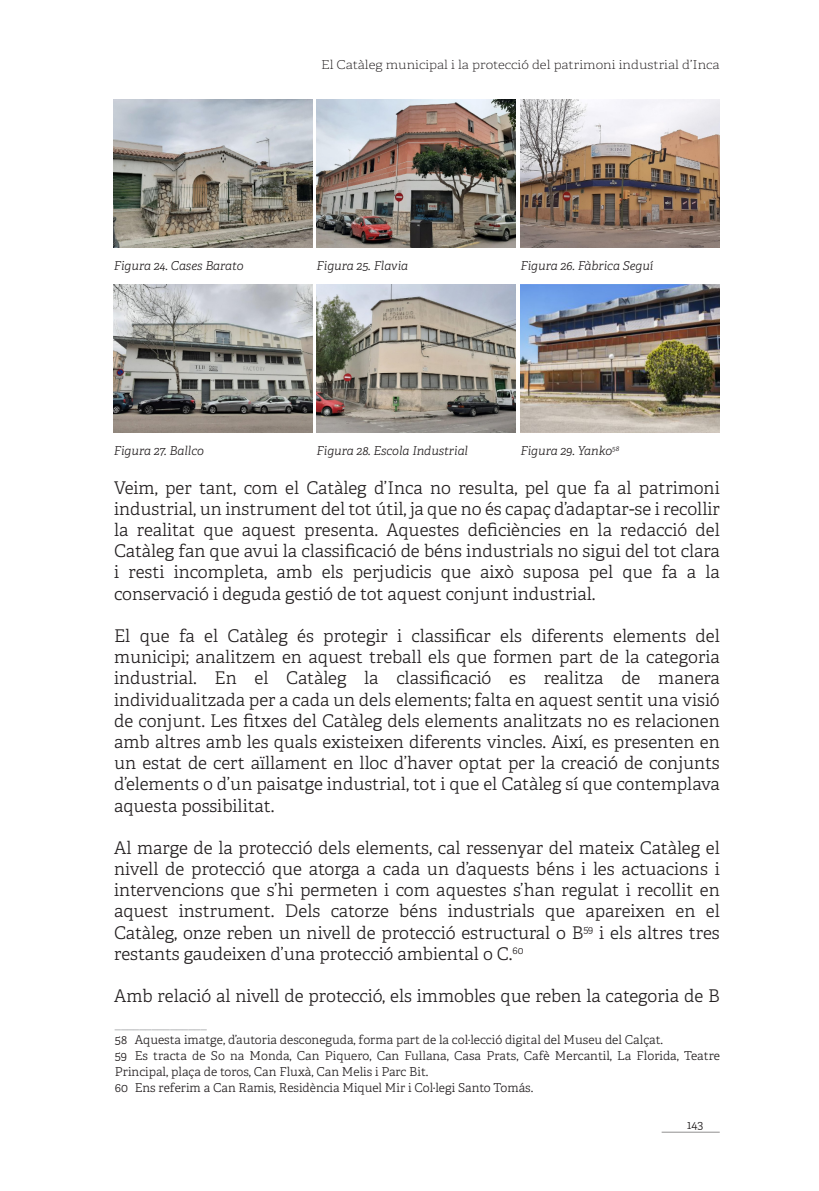
<style>
.page{position:relative;width:819px;height:1191px;background:#fff}
.page>*{position:absolute;margin:0;border:0;box-sizing:border-box;transform-origin:0 0}
.t1{font:300 17.5px/21.2px "Adelle";color:#231f20;text-align:justify}
.t2{font:300 12.25px/15.9px "Adelle";color:#231f20}
.t3{font:italic 300 12.25px "Adelle";color:#231f20}
.t4{font:100 12.25px "Adelle";color:#231f20;scale:1.1 1}
.s1{color:#939598}
</style>
<div class="page">
<hr style="left:661px;top:1131px;width:58px;height:1px;background:#918f8f">
<img style="left:114px;top:100px;width:198px;height:148px">
<img style="left:114px;top:284px;width:198px;height:149px">
<img style="left:316px;top:100px;width:199px;height:148px">
<img style="left:316px;top:284px;width:199px;height:149px">
<img style="left:520px;top:100px;width:199px;height:148px">
<img style="left:520px;top:284px;width:199px;height:149px">
<p class="t4" style="left:321px;top:59px;width:364px">El Catàleg municipal i la protecció del patrimoni industrial d’Inca</p>
<p class="t3" style="left:114px;top:261px;width:131px">Figura 24. Cases Barato</p>
<p class="t3" style="left:114px;top:445px;width:91px">Figura 27. Ballco</p>
<p class="t3" style="left:316px;top:261px;width:93px">Figura 25. Flavia</p>
<p class="t3" style="left:520px;top:261px;width:134px">Figura 26. Fàbrica Seguí</p>
<p class="t3" style="left:316px;top:445px;width:153px">Figura 28. Escola Industrial</p>
<p class="t3" style="left:520px;top:445px;width:100px">Figura 29. Yanko<sup>58</sup></p>
<p class="t1" style="left:114px;top:478px;width:607px">Veim, per tant, com el Catàleg d’Inca no resulta, pel que fa al patrimoni industrial, un instrument del tot útil, ja que no és capaç d’adaptar-se i recollir la realitat que aquest presenta. Aquestes deficiències en la redacció del Catàleg fan que avui la classificació de béns industrials no sigui del tot clara i resti incompleta, amb els perjudicis que això suposa pel que fa a la conservació i deguda gestió de tot aquest conjunt industrial.</p>
<p class="t1" style="left:114px;top:626px;width:607px">El que fa el Catàleg és protegir i classificar els diferents elements del municipi; analitzem en aquest treball els que formen part de la categoria industrial. En el Catàleg la classificació es realitza de manera individualitzada per a cada un dels elements; falta en aquest sentit una visió de conjunt. Les fitxes del Catàleg dels elements analitzats no es relacionen amb altres amb les quals existeixen diferents vincles. Així, es presenten en un estat de cert aïllament en lloc d’haver optat per la creació de conjunts d’elements o d’un paisatge industrial, tot i que el Catàleg sí que contemplava aquesta possibilitat.</p>
<p class="t1" style="left:114px;top:838px;width:607px">Al marge de la protecció dels elements, cal ressenyar del mateix Catàleg el nivell de protecció que atorga a cada un d’aquests béns i les actuacions i intervencions que s’hi permeten i com aquestes s’han regulat i recollit en aquest instrument. Dels catorze béns industrials que apareixen en el Catàleg, onze reben un nivell de protecció estructural o B<sup>59</sup> i els altres tres restants gaudeixen d’una protecció ambiental o C.<sup>60</sup></p>
<p class="t1" style="left:114px;top:986px;width:607px">Amb relació al nivell de protecció, els immobles que reben la categoria de B</p>
<p class="t2" style="left:115px;top:1016px;width:606px"><span class="s1">_______________<br></span>58 Aquesta imatge, d’autoria desconeguda, forma part de la col·lecció digital del Museu del Calçat.<br>59 Es tracta de So na Monda, Can Piquero, Can Fullana, Casa Prats, Cafè Mercantil, La Florida, Teatre Principal, plaça de toros, Can Fluxà, Can Melis i Parc Bit.<br>60 Ens referim a Can Ramis, Residència Miquel Mir i Col·legi Santo Tomás.</p>
<p class="t2" style="left:687px;top:1117px;width:18px">143</p>
</div>
